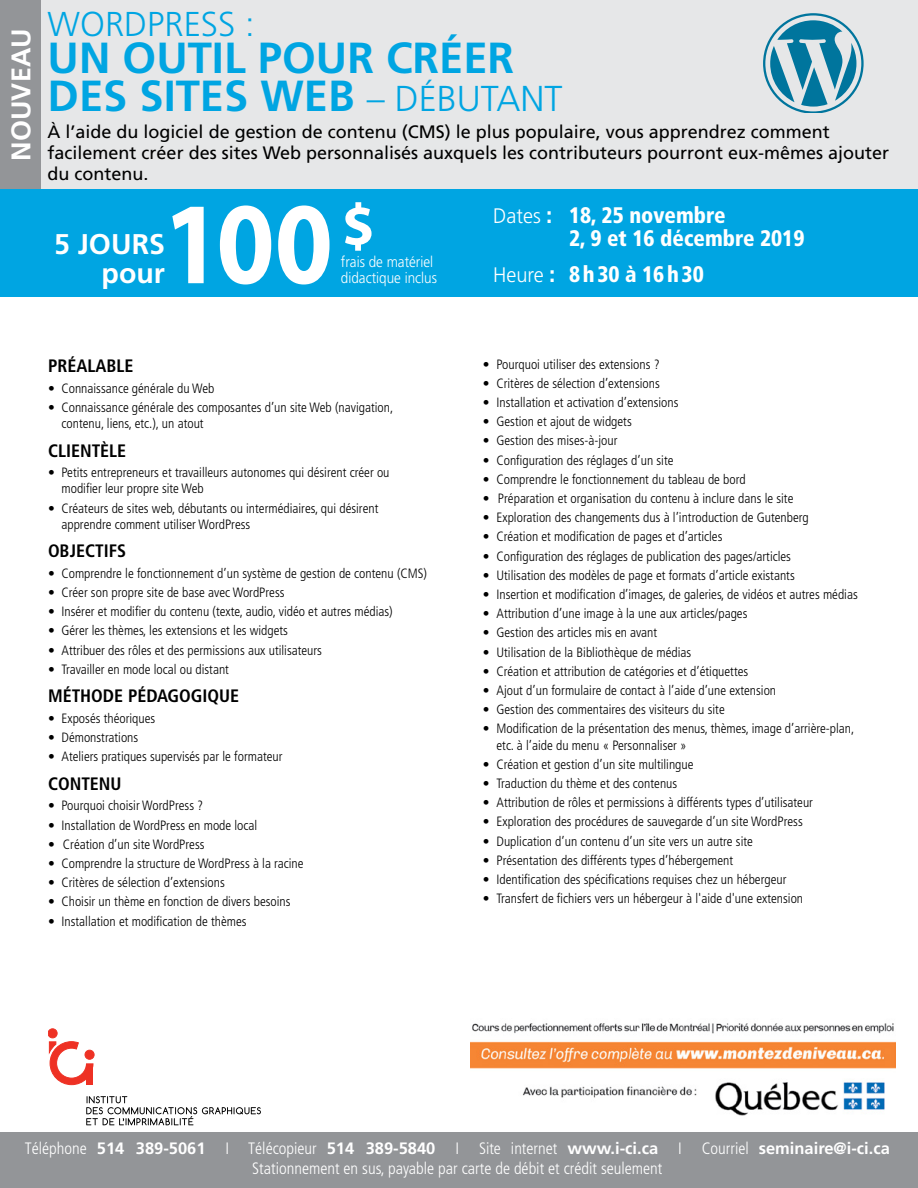
<style>
.page{position:relative;width:918px;height:1188px;background:#fff}
.page>*{position:absolute;margin:0;border:0;box-sizing:border-box;transform-origin:0 0}
.t1{font:700 117.6px "Myriad Pro";color:#fff;scale:.89 1}
.t2{font:700 59.4px "Myriad Pro";color:#fff}
.t3{font:700 43.5px/37.5px "Frutiger";color:#00a5e2}
.t4{font:300 34.5px "Frutiger";color:#00a5e2}
.t5{font:700 28.5px/28.5px "Frutiger";color:#fff;text-align:right}
.t6{font:700 27px "Frutiger";color:#fff}
.t7{font:900 condensed 22.5px/22.5px "Frutiger";color:#fff;scale:.95 1}
.t8{font:900 condensed 22.5px "Frutiger";letter-spacing:.125em;color:#fff;scale:.95 1}
.t9{font:18px/21px "Frutiger";color:#000}
.t10{font:700 condensed 18px "Frutiger";color:#000}
.t11{font:300 condensed 16.5px/19.8px "Frutiger";color:#fff;text-align:center}
.t12{font:300 15.15px/16.2px "Frutiger";color:#fff;scale:.89 1}
.t13{font:300 condensed 13.5px/16.2px "Frutiger";color:#000}
.s1{font-weight:300;font-size:36px}
.s2{font-weight:300;font-stretch:normal;font-size:21px}
.s3{font-weight:700;font-stretch:normal}
</style>
<div class="page">
<img style="left:470px;top:1023px;width:426px;height:93px">
<div style="left:0;top:1132px;width:918px;height:56px;background:#939598"></div>
<div style="left:0;top:189px;width:918px;height:108px;background:#00a5e2"></div>
<div style="left:85px;top:1050px;width:9px;height:9px;border:1px solid #ee3124;border-radius:50%"></div>
<div style="left:48px;top:1029px;width:9px;height:9px;background:#ee3124;border-radius:50%"></div>
<div style="left:48px;top:1029px;width:9px;height:9px;border:1px solid #ee3124;border-radius:50%"></div>
<svg style="left:49px;top:1042px;width:44px;height:43px"></svg>
<div style="left:87px;top:1064px;width:6px;height:21px;background:#ee3124"></div>
<svg style="left:86px;top:1096px;width:175px;height:29px"></svg>
<div style="left:0;top:0;width:918px;height:189px;background:#e6e7e8"></div>
<svg style="left:763px;top:13px;width:101px;height:99px"></svg>
<div style="left:0;top:0;width:40px;height:189px;background:#939598"></div>
<h3 class="t6" style="left:5px;top:161px;width:134px;rotate:-90deg">NOUVEAU</h3>
<h3 class="t4" style="left:48px;top:4px;width:209px">WORDPRESS :</h3>
<h3 class="t3" style="left:48px;top:39px;width:516px">UN OUTIL POUR CRÉER<br>DES SITES WEB <span class="s1">– DÉBUTANT</span></h3>
<h3 class="t9" style="left:48px;top:121px;width:843px">À l’aide du logiciel de gestion de contenu (CMS) le plus populaire, vous apprendrez comment facilement créer des sites Web personnalisés auxquels les contributeurs pourront eux-mêmes ajouter du contenu.</h3>
<h1 class="t1" style="left:163px;top:178px;width:192px">100</h1>
<h1 class="t1" style="left:216px;top:177px;width:132px">14</h1>
<h3 class="t5" style="left:54px;top:230px;width:112px">5 JOURS pour</h3>
<h2 class="t2" style="left:342px;top:192px;width:35px">$</h2>
<p class="t12" style="left:341px;top:253px;width:109px">frais de matériel didactique inclus</p>
<h3 class="t7" style="left:569px;top:204px;width:249px;text-indent:-76px"><span class="s2">Dates</span> : 18, 25 novembre<br>2, 9 et 16 décembre 2019</h3>
<h3 class="t8" style="left:493px;top:260px;width:223px"><span class="s2">Heure</span> : 8h30 à 16h30</h3>
<h3 class="t10" style="left:48px;top:355px;width:87px">PRÉALABLE</h3>
<p class="t13" style="left:48px;top:380px;width:168px">• Connaissance générale du Web</p>
<p class="t13" style="left:62px;top:399px;width:333px;text-indent:-14px">• Connaissance générale des composantes d’un site Web (navigation, contenu, liens, etc.), un atout</p>
<h3 class="t10" style="left:48px;top:440px;width:80px">CLIENTÈLE</h3>
<p class="t13" style="left:62px;top:465px;width:330px;text-indent:-14px">• Petits entrepreneurs et travailleurs autonomes qui désirent créer ou modifier leur propre site Web</p>
<p class="t13" style="left:62px;top:500px;width:318px;text-indent:-14px">• Créateurs de sites web, débutants ou intermédiaires, qui désirent apprendre comment utiliser WordPress</p>
<h3 class="t10" style="left:48px;top:540px;width:80px">OBJECTIFS</h3>
<p class="t13" style="left:48px;top:565px;width:381px">• Comprendre le fonctionnement d’un système de gestion de contenu (CMS)</p>
<p class="t13" style="left:48px;top:584px;width:238px">• Créer son propre site de base avec WordPress</p>
<p class="t13" style="left:48px;top:604px;width:346px">• Insérer et modifier du contenu (texte, audio, vidéo et autres médias)</p>
<p class="t13" style="left:48px;top:623px;width:242px">• Gérer les thèmes, les extensions et les widgets</p>
<p class="t13" style="left:48px;top:642px;width:276px">• Attribuer des rôles et des permissions aux utilisateurs</p>
<p class="t13" style="left:48px;top:661px;width:183px">• Travailler en mode local ou distant</p>
<h3 class="t10" style="left:48px;top:685px;width:193px">MÉTHODE PÉDAGOGIQUE</h3>
<p class="t13" style="left:48px;top:710px;width:109px">• Exposés théoriques</p>
<p class="t13" style="left:48px;top:730px;width:92px">• Démonstrations</p>
<p class="t13" style="left:48px;top:749px;width:236px">• Ateliers pratiques supervisés par le formateur</p>
<h3 class="t10" style="left:48px;top:773px;width:75px">CONTENU</h3>
<p class="t13" style="left:48px;top:798px;width:157px">• Pourquoi choisir WordPress ?</p>
<p class="t13" style="left:48px;top:817px;width:211px">• Installation de WordPress en mode local</p>
<p class="t13" style="left:48px;top:836px;width:158px">• Création d’un site WordPress</p>
<p class="t13" style="left:48px;top:855px;width:257px">• Comprendre la structure de WordPress à la racine</p>
<p class="t13" style="left:48px;top:875px;width:178px">• Critères de sélection d’extensions</p>
<p class="t13" style="left:48px;top:894px;width:244px">• Choisir un thème en fonction de divers besoins</p>
<p class="t13" style="left:48px;top:913px;width:200px">• Installation et modification de thèmes</p>
<p class="t13" style="left:483px;top:356px;width:178px">• Pourquoi utiliser des extensions ?</p>
<p class="t13" style="left:483px;top:375px;width:178px">• Critères de sélection d’extensions</p>
<p class="t13" style="left:483px;top:394px;width:197px">• Installation et activation d’extensions</p>
<p class="t13" style="left:483px;top:414px;width:150px">• Gestion et ajout de widgets</p>
<p class="t13" style="left:483px;top:433px;width:136px">• Gestion des mises-à-jour</p>
<p class="t13" style="left:483px;top:452px;width:192px">• Configuration des réglages d’un site</p>
<p class="t13" style="left:483px;top:471px;width:264px">• Comprendre le fonctionnement du tableau de bord</p>
<p class="t13" style="left:483px;top:490px;width:312px">• Préparation et organisation du contenu à inclure dans le site</p>
<p class="t13" style="left:483px;top:510px;width:327px">• Exploration des changements dus à l’introduction de Gutenberg</p>
<p class="t13" style="left:483px;top:529px;width:241px">• Création et modification de pages et d’articles</p>
<p class="t13" style="left:483px;top:548px;width:310px">• Configuration des réglages de publication des pages/articles</p>
<p class="t13" style="left:483px;top:567px;width:313px">• Utilisation des modèles de page et formats d’article existants</p>
<p class="t13" style="left:483px;top:586px;width:376px">• Insertion et modification d’images, de galeries, de vidéos et autres médias</p>
<p class="t13" style="left:483px;top:606px;width:266px">• Attribution d’une image à la une aux articles/pages</p>
<p class="t13" style="left:483px;top:625px;width:176px">• Gestion des articles mis en avant</p>
<p class="t13" style="left:483px;top:644px;width:210px">• Utilisation de la Bibliothèque de médias</p>
<p class="t13" style="left:483px;top:663px;width:267px">• Création et attribution de catégories et d’étiquettes</p>
<p class="t13" style="left:483px;top:682px;width:295px">• Ajout d’un formulaire de contact à l’aide d’une extension</p>
<p class="t13" style="left:483px;top:702px;width:243px">• Gestion des commentaires des visiteurs du site</p>
<p class="t13" style="left:496px;top:721px;width:359px;text-indent:-14px">• Modification de la présentation des menus, thèmes, image d’arrière-plan, etc. à l’aide du menu « Personnaliser »</p>
<p class="t13" style="left:483px;top:756px;width:212px">• Création et gestion d’un site multilingue</p>
<p class="t13" style="left:483px;top:775px;width:196px">• Traduction du thème et des contenus</p>
<p class="t13" style="left:483px;top:795px;width:332px">• Attribution de rôles et permissions à différents types d’utilisateur</p>
<p class="t13" style="left:483px;top:814px;width:321px">• Exploration des procédures de sauvegarde d’un site WordPress</p>
<p class="t13" style="left:483px;top:833px;width:271px">• Duplication d’un contenu d’un site vers un autre site</p>
<p class="t13" style="left:483px;top:852px;width:252px">• Présentation des différents types d’hébergement</p>
<p class="t13" style="left:483px;top:871px;width:305px">• Identification des spécifications requises chez un hébergeur</p>
<p class="t13" style="left:483px;top:891px;width:322px">• Transfert de fichiers vers un hébergeur à l'aide d'une extension</p>
<p class="t11" style="left:25px;top:1139px;width:867px">Téléphone <span class="s3">514 389-5061</span> I Télécopieur <span class="s3">514 389-5840</span> I Site internet <span class="s3">www.i-ci.ca</span> I Courriel <span class="s3">seminaire@i-ci.ca<br></span>Stationnement en sus, payable par carte de débit et crédit seulement</p>
</div>
